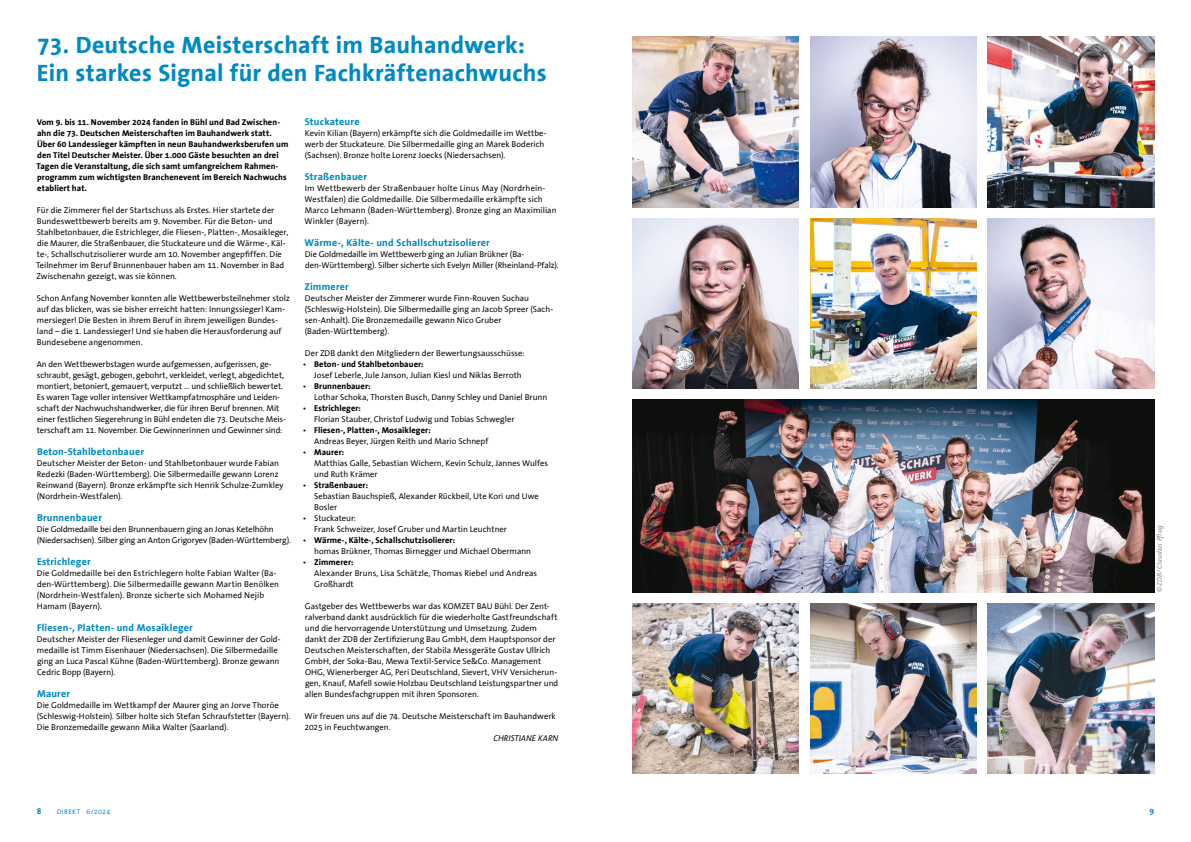
<style>
.page{position:relative;width:1191px;height:842px;background:#fff}
.page>*{position:absolute;margin:0;border:0;box-sizing:border-box;transform-origin:0 0}
.t1{font:700 24px/27.5px "The Sans Office";letter-spacing:.01em;color:#008ac2}
.t2{font:700 10px "The Sans Office";letter-spacing:.02em;color:#008ac2}
.t3{font:8.5px/11px "The Sans Office";color:#000}
.t4{font:700 8.5px/11px "The Sans Office";letter-spacing:.01em;color:#000}
.t5{font:italic 8.5px "The Sans Office";color:#000}
.t6{font:700 8.5px "The Sans Office";color:#008ac2}
.t7{font:italic 7px "The Sans Office";letter-spacing:.005em;color:#878988}
.t8{font:7px "The Sans Office";letter-spacing:.06em;color:#008ac2}
.s1{font-weight:700}
</style>
<div class="page">
<img style="left:987px;top:37px;width:167px;height:170px">
<img style="left:632px;top:37px;width:166px;height:170px">
<img style="left:810px;top:37px;width:166px;height:170px">
<img style="left:632px;top:218px;width:166px;height:171px">
<img style="left:987px;top:218px;width:167px;height:171px">
<img style="left:810px;top:218px;width:166px;height:171px">
<img style="left:632px;top:400px;width:522px;height:192px">
<img style="left:632px;top:603px;width:166px;height:171px">
<img style="left:810px;top:603px;width:166px;height:171px">
<img style="left:987px;top:603px;width:167px;height:171px">
<h1 class="t1" style="left:37px;top:32px;width:511px">73. Deutsche Meisterschaft im Bauhandwerk:<br>Ein starkes Signal für den Fachkräftenachwuchs</h1>
<p class="t4" style="left:37px;top:117px;width:253px">Vom 9. bis 11. November 2024 fanden in Bühl und Bad Zwischen&shy;ahn die 73. Deutschen Meisterschaften im Bauhandwerk statt.<br>Über 60 Landessieger kämpften in neun Bauhandwerksberufen um den Titel Deutscher Meister. Über 1.000 Gäste besuchten an drei Tagen die Veranstaltung, die sich samt umfangreichem Rahmen&shy;programm zum wichtigsten Branchenevent im Bereich Nachwuchs etabliert hat.</p>
<p class="t3" style="left:36px;top:205px;width:254px">Für die Zimmerer fiel der Startschuss als Erstes. Hier startete der Bundeswettbewerb bereits am 9. November. Für die Beton- und Stahlbetonbauer, die Estrichleger, die Fliesen-, Platten-, Mosaikleger, die Maurer, die Straßenbauer, die Stuckateure und die Wärme-, Käl&shy;te-, Schallschutzisolierer wurde am 10. November angepfiffen. Die Teilnehmer im Beruf Brunnenbauer haben am 11. November in Bad Zwischenahn gezeigt, was sie können.</p>
<p class="t3" style="left:37px;top:293px;width:254px">Schon Anfang November konnten alle Wettbewerbsteilnehmer stolz auf das blicken, was sie bisher erreicht hatten: Innungssieger! Kam&shy;mersieger! Die Besten in ihrem Beruf in ihrem jeweiligen Bundes&shy;land – die 1. Landessieger! Und sie haben die Herausforderung auf Bundesebene angenommen.</p>
<p class="t3" style="left:37px;top:359px;width:251px">An den Wettbewerbstagen wurde aufgemessen, aufgerissen, ge&shy;schraubt, gesägt, gebogen, gebohrt, verkleidet, verlegt, abgedichtet, montiert, betoniert, gemauert, verputzt … und schließlich bewertet.<br>Es waren Tage voller intensiver Wettkampfatmosphäre und Leiden&shy;schaft der Nachwuchshandwerker, die für ihren Beruf brennen. Mit einer festlichen Siegerehrung in Bühl endeten die 73. Deutsche Meis&shy;terschaft am 11. November. Die Gewinnerinnen und Gewinner sind:</p>
<p class="t2" style="left:37px;top:446px;width:108px">Beton-Stahlbetonbauer</p>
<p class="t3" style="left:37px;top:458px;width:248px">Deutscher Meister der Beton- und Stahlbetonbauer wurde Fabian Redezki (Baden-Württemberg). Die Silbermedaille gewann Lorenz Reinwand (Bayern). Bronze erkämpfte sich Henrik Schulze-Zumkley (Nordrhein-Westfalen).</p>
<p class="t2" style="left:37px;top:512px;width:66px">Brunnenbauer</p>
<p class="t3" style="left:37px;top:524px;width:256px">Die Goldmedaille bei den Brunnenbauern ging an Jonas Ketelhöhn (Niedersachsen). Silber ging an Anton Grigoryev (Baden-Württemberg).</p>
<p class="t2" style="left:37px;top:556px;width:55px">Estrichleger</p>
<p class="t3" style="left:37px;top:568px;width:244px">Die Goldmedaille bei den Estrichlegern holte Fabian Walter (Ba&shy;den-Württemberg). Die Silbermedaille gewann Martin Benölken (Nordrhein-Westfalen). Bronze sicherte sich Mohamed Nejib Hamam (Bayern).</p>
<p class="t2" style="left:37px;top:622px;width:157px">Fliesen-, Platten- und Mosaikleger</p>
<p class="t3" style="left:37px;top:634px;width:245px">Deutscher Meister der Fliesenleger und damit Gewinner der Gold&shy;medaille ist Timm Eisenhauer (Niedersachsen). Die Silbermedaille ging an Luca Pascal Kühne (Baden-Württemberg). Bronze gewann Cedric Bopp (Bayern).</p>
<p class="t2" style="left:37px;top:688px;width:35px">Maurer</p>
<p class="t3" style="left:37px;top:700px;width:255px">Die Goldmedaille im Wettkampf der Maurer ging an Jorve Thoröe (Schleswig-Holstein). Silber holte sich Stefan Schraufstetter (Bayern).<br>Die Bronzemedaille gewann Mika Walter (Saarland).</p>
<p class="t2" style="left:305px;top:116px;width:56px">Stuckateure</p>
<p class="t3" style="left:305px;top:128px;width:243px">Kevin Kilian (Bayern) erkämpfte sich die Goldmedaille im Wettbe&shy;werb der Stuckateure. Die Silbermedaille ging an Marek Boderich (Sachsen). Bronze holte Lorenz Joecks (Niedersachsen).</p>
<p class="t2" style="left:305px;top:171px;width:64px">Straßenbauer</p>
<p class="t3" style="left:304px;top:183px;width:253px">Im Wettbewerb der Straßenbauer holte Linus May (Nordrhein-Westfalen) die Goldmedaille. Die Silbermedaille erkämpfte sich Marco Lehmann (Baden-Württemberg). Bronze ging an Maximilian Winkler (Bayern).</p>
<p class="t2" style="left:304px;top:237px;width:187px">Wärme-, Kälte- und Schallschutzisolierer</p>
<p class="t3" style="left:305px;top:249px;width:255px">Die Goldmedaille im Wettbewerb ging an Julian Brükner (Ba&shy;den-Württemberg). Silber sicherte sich Evelyn Miller (Rheinland-Pfalz).</p>
<p class="t2" style="left:304px;top:281px;width:46px">Zimmerer</p>
<p class="t3" style="left:305px;top:293px;width:250px">Deutscher Meister der Zimmerer wurde Finn-Rouven Suchau (Schleswig-Holstein). Die Silbermedaille ging an Jacob Spreer (Sach&shy;sen-Anhalt). Die Bronzemedaille gewann Nico Gruber (Baden-Württemberg).</p>
<p class="t3" style="left:305px;top:348px;width:221px">Der ZDB dankt den Mitgliedern der Bewertungsausschüsse:</p>
<p class="t3" style="left:314px;top:359px;width:209px;text-indent:-12px">• <span class="s1">Beton- und Stahlbetonbauer:<br></span>Josef Leberle, Jule Janson, Julian Kiesl und Niklas Berroth</p>
<p class="t3" style="left:314px;top:381px;width:234px;text-indent:-12px">• <span class="s1">Brunnenbauer:<br></span>Lothar Schoka, Thorsten Busch, Danny Schley und Daniel Brunn</p>
<p class="t3" style="left:314px;top:403px;width:202px;text-indent:-12px">• <span class="s1">Estrichleger:<br></span>Florian Stauber, Christof Ludwig und Tobias Schwegler</p>
<p class="t3" style="left:314px;top:425px;width:176px;text-indent:-12px">• <span class="s1">Fliesen-, Platten-, Mosaikleger:<br></span>Andreas Beyer, Jürgen Reith und Mario Schnepf</p>
<p class="t3" style="left:314px;top:447px;width:235px;text-indent:-12px">• <span class="s1">Maurer:<br></span>Matthias Galle, Sebastian Wichern, Kevin Schulz, Jannes Wulfes und Ruth Krämer</p>
<p class="t3" style="left:314px;top:480px;width:226px;text-indent:-12px">• <span class="s1">Straßenbauer:<br></span>Sebastian Bauchspieß, Alexander Rückbeil, Ute Kori und Uwe<br>Bosler</p>
<p class="t3" style="left:314px;top:513px;width:194px;text-indent:-12px">• Stuckateur:<br>Frank Schweizer, Josef Gruber und Martin Leuchtner</p>
<p class="t3" style="left:314px;top:535px;width:218px;text-indent:-12px">• <span class="s1">Wärme-, Kälte-, Schallschutzisolierer:<br></span>homas Brükner, Thomas Birnegger und Michael Obermann</p>
<p class="t3" style="left:314px;top:557px;width:224px;text-indent:-12px">• <span class="s1">Zimmerer:<br></span>Alexander Bruns, Lisa Schätzle, Thomas Riebel und Andreas<br>Großhardt</p>
<p class="t3" style="left:305px;top:601px;width:255px">Gastgeber des Wettbewerbs war das KOMZET BAU Bühl. Der Zent&shy;ralverband dankt ausdrücklich für die wiederholte Gastfreundschaft und die hervorragende Unterstützung und Umsetzung. Zudem dankt der ZDB der Zertifizierung Bau GmbH, dem Hauptsponsor der Deutschen Meisterschaften, der Stabila Messgeräte Gustav Ullrich GmbH, der Soka-Bau, Mewa Textil-Service Se&amp;Co. Management OHG, Wienerberger AG, Peri Deutschland, Sievert, VHV Versicherun&shy;gen, Knauf, Mafell sowie Holzbau Deutschland Leistungspartner und allen Bundesfachgruppen mit ihren Sponsoren.</p>
<p class="t3" style="left:304px;top:711px;width:253px">Wir freuen uns auf die 74. Deutsche Meisterschaft im Bauhandwerk<br>2025 in Feuchtwangen.</p>
<p class="t5" style="left:493px;top:734px;width:67px">CHRISTIANE KARN</p>
<p class="t7" style="left:1155px;top:592px;width:68px;rotate:-90deg">© ZDB/Claudius Pflug</p>
<p class="t6" style="left:37px;top:806px;width:6px">8</p>
<p class="t8" style="left:57px;top:808px;width:55px">DIREKT 6/2024</p>
<p class="t6" style="left:1149px;top:806px;width:6px">9</p>
</div>
